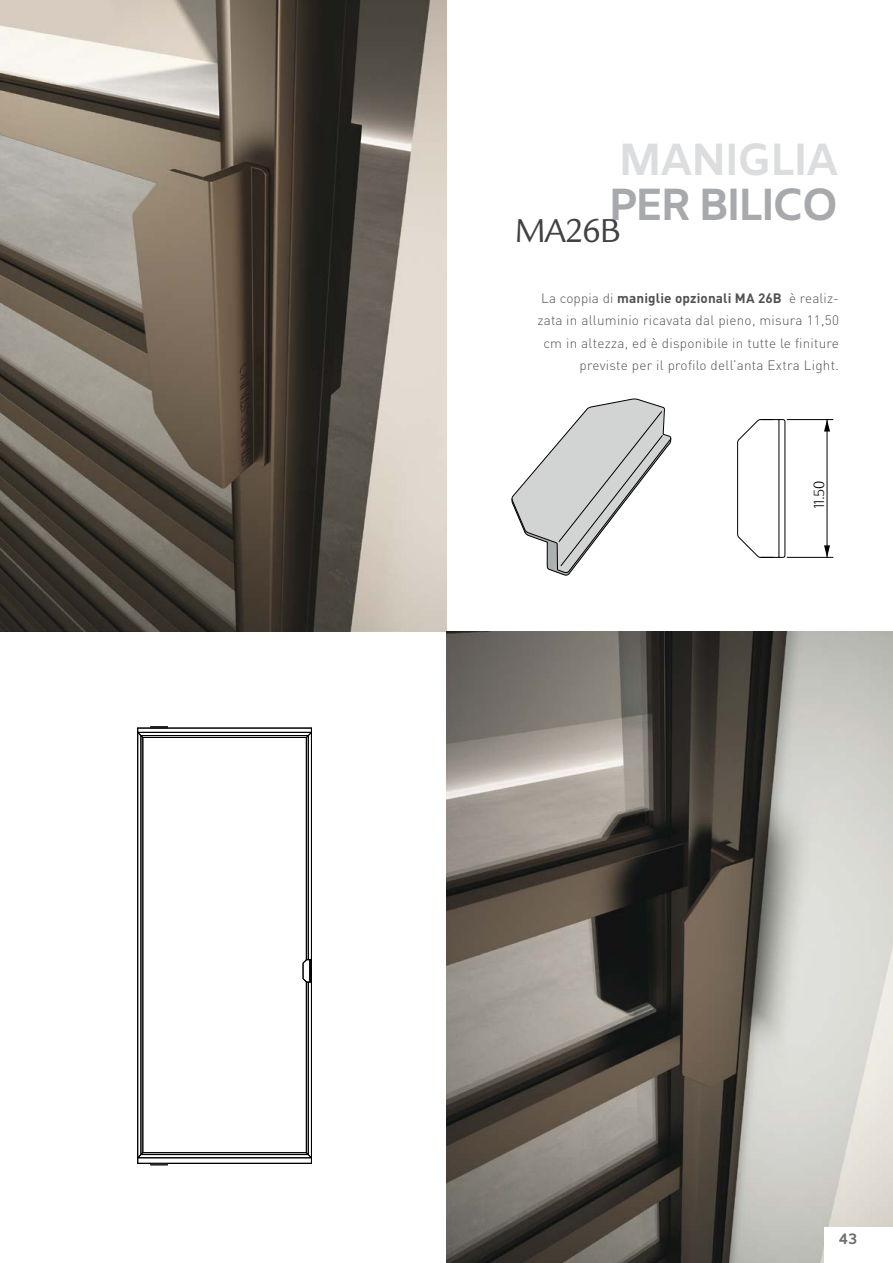
<style>
.page{position:relative;width:893px;height:1263px;background:#fff}
.page>*{position:absolute;margin:0;border:0;box-sizing:border-box;transform-origin:0 0}
.t1{font:700 45px "Amiko";letter-spacing:-.07em;color:#a7a9ac}
.t2{font:700 45px "Amiko";letter-spacing:-.05em;color:#dcddde}
.t3{font:36px "Legacy Sans";letter-spacing:-.05em;color:#414042}
.t4{font:700 15px "Amiko";color:#6d6e71}
.t5{font:300 13.8px "Oxygen";color:#000}
.t6{font:300 13.5px/22.5px "DIN Pro";letter-spacing:.02em;color:#515254;text-align:right}
.s1{font-weight:700}
</style>
<div class="page">
<hr style="left:137px;top:728px;width:1px;height:435px;background:#000">
<hr style="left:143px;top:737px;width:1px;height:416px;background:#000">
<hr style="left:306px;top:737px;width:1px;height:223px;background:#000">
<hr style="left:306px;top:982px;width:1px;height:171px;background:#000">
<hr style="left:311px;top:728px;width:1px;height:435px;background:#000">
<hr style="left:138px;top:1157px;width:173px;height:1px;background:#000">
<hr style="left:143px;top:1152px;width:163px;height:1px;background:#000">
<hr style="left:138px;top:732px;width:173px;height:1px;background:#000">
<svg style="left:306px;top:1152px;width:5px;height:6px"></svg>
<svg style="left:137px;top:1152px;width:7px;height:6px"></svg>
<svg style="left:306px;top:733px;width:5px;height:5px"></svg>
<svg style="left:137px;top:733px;width:7px;height:5px"></svg>
<hr style="left:143px;top:737px;width:163px;height:1px;background:#000">
<hr style="left:141px;top:735px;width:1px;height:419px;background:#000">
<hr style="left:308px;top:735px;width:1px;height:225px;background:#000">
<hr style="left:308px;top:982px;width:1px;height:172px;background:#000">
<hr style="left:141px;top:1154px;width:167px;height:1px;background:#000">
<hr style="left:141px;top:735px;width:167px;height:1px;background:#000">
<hr style="left:138px;top:728px;width:173px;height:1px;background:#000">
<svg style="left:151px;top:726px;width:17px;height:3px"></svg>
<hr style="left:138px;top:1163px;width:173px;height:1px;background:#000">
<svg style="left:151px;top:1163px;width:17px;height:2px"></svg>
<svg style="left:302px;top:959px;width:9px;height:24px"></svg>
<img style="left:0;top:0;width:446px;height:631px">
<img style="left:446px;top:631px;width:447px;height:632px">
<hr style="left:787px;top:419px;width:46px;height:1px;background:#000">
<hr style="left:787px;top:557px;width:46px;height:1px;background:#000">
<hr style="left:827px;top:420px;width:1px;height:137px;background:#000">
<svg style="left:824px;top:545px;width:6px;height:12px"></svg>
<svg style="left:824px;top:420px;width:6px;height:12px"></svg>
<svg style="left:737px;top:419px;width:49px;height:139px"></svg>
<svg style="left:511px;top:398px;width:161px;height:178px"></svg>
<div style="left:825px;top:1227px;width:68px;height:36px;background:#fff"></div>
<h1 class="t2" style="left:618px;top:133px;width:222px">MANIGLIA</h1>
<h1 class="t1" style="left:608px;top:178px;width:232px">PER BILICO</h1>
<h2 class="t3" style="left:514px;top:210px;width:108px">MA26B</h2>
<p class="t6" style="left:538px;top:286px;width:303px">La coppia di <span class="s1">maniglie opzionali MA 26B</span> è realiz&shy;zata in alluminio ricavata dal pieno, misura 11,50 cm in altezza, ed è disponibile in tutte le finiture previste per il profilo dell’anta Extra Light.</p>
<p class="t5" style="left:810px;top:508px;width:29px;rotate:-90deg">11.50</p>
<p class="t4" style="left:839px;top:1229px;width:20px">43</p>
</div>
